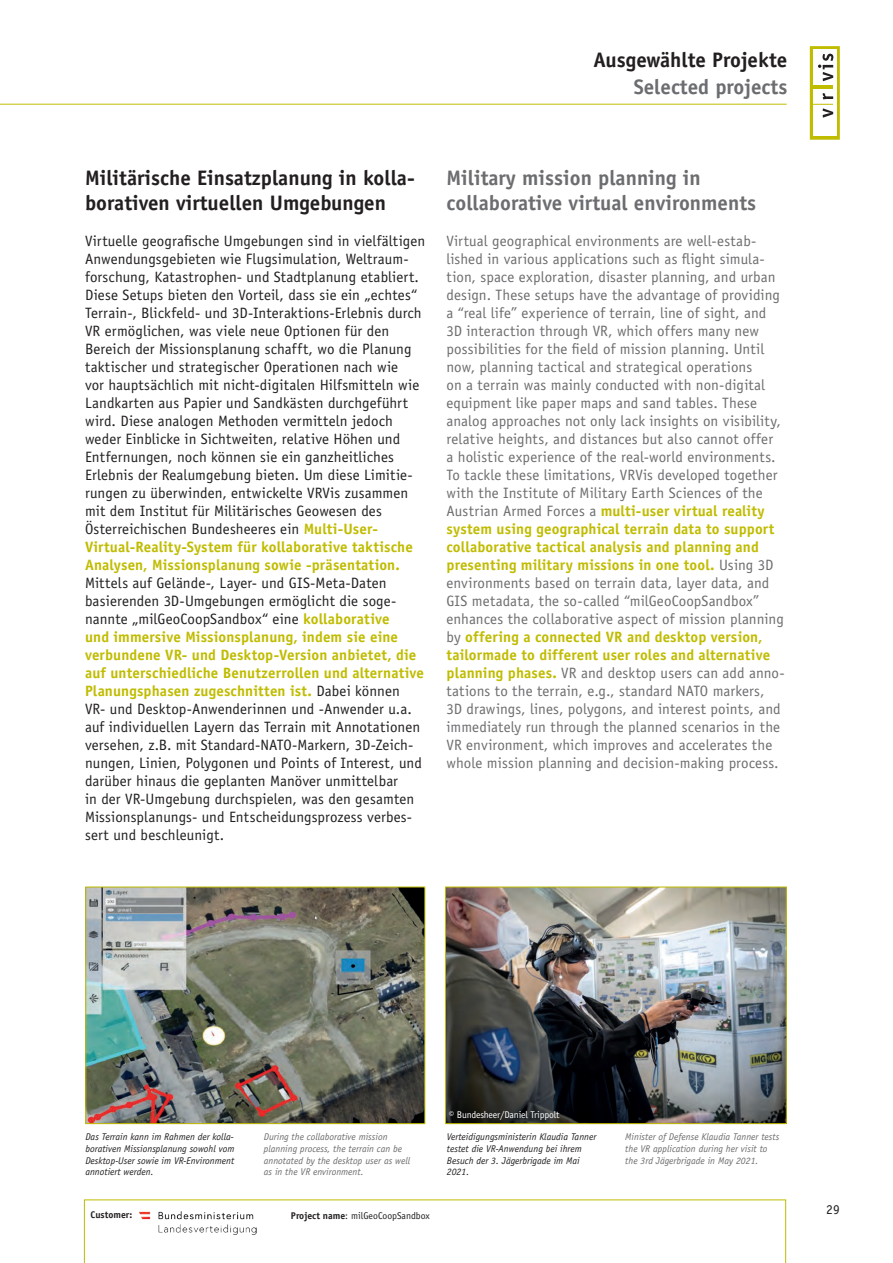
<style>
.page{position:relative;width:893px;height:1263px;background:#fff}
.page>*{position:absolute;margin:0;border:0;box-sizing:border-box;transform-origin:0 0}
.t1{font:700 21px/24.8px "Officina Sans Std";color:#231f20}
.t2{font:700 21px/24.8px "Officina Sans Std";color:#6c6d70}
.t3{font:15px/18px "Officina Sans Std";letter-spacing:.005em;color:#231f20}
.t4{font:15px/18px "Officina Sans Std";letter-spacing:.005em;color:#6c6d70}
.t5{font:13.5px "Officina Sans Std";color:#231f20}
.t6{font:italic 9.75px/11.7px "Officina Sans Std";color:#231f20;text-align:justify}
.t7{font:italic 9.75px/11.7px "Officina Sans Std";color:#6c6d70}
.t8{font:9.75px "Officina Sans Std";color:#231f20}
.t9{font:9.75px "Officina Sans Std";letter-spacing:-.015em;color:#fff}
.t10{font:700 9.75px "Officina Sans Std";color:#231f20}
.s1{font-weight:700;color:#c0bc00}
.s2{font-weight:700}
</style>
<div class="page">
<hr style="left:0;top:104px;width:787px;height:1px;background:#c0bc00">
<svg style="left:810px;top:46px;width:30px;height:94px"></svg>
<svg style="left:84px;top:1199px;width:702px;height:64px"></svg>
<div style="left:139px;top:1207px;width:118px;height:40px;background:#fff"></div>
<img style="left:139px;top:1211px;width:118px;height:24px">
<img style="left:87px;top:889px;width:336px;height:233px">
<div style="left:85px;top:887px;width:340px;height:237px;border:1px solid #c0bc00"></div>
<img style="left:447px;top:889px;width:338px;height:233px">
<div style="left:445px;top:887px;width:342px;height:237px;border:1px solid #c0bc00"></div>
<h1 class="t1" style="left:594px;top:47px;width:195px">Ausgewählte Projekte</h1>
<h1 class="t2" style="left:634px;top:74px;width:155px">Selected projects</h1>
<h1 class="t1" style="left:85px;top:166px;width:331px">Militärische Einsatzplanung in kolla&shy;borativen virtuellen Umgebungen</h1>
<h1 class="t2" style="left:446px;top:166px;width:311px">Military mission planning in collaborative virtual environments</h1>
<p class="t3" style="left:85px;top:232px;width:342px">Virtuelle geografische Umgebungen sind in vielfältigen Anwendungsgebieten wie Flugsimulation, Weltraum&shy;forschung, Katastrophen- und Stadtplanung etabliert.<br>Diese Setups bieten den Vorteil, dass sie ein „echtes“ Terrain-, Blickfeld- und 3D-Interaktions-Erlebnis durch VR ermöglichen, was viele neue Optionen für den Bereich der Missionsplanung schafft, wo die Planung taktischer und strategischer Operationen nach wie<br>vor hauptsächlich mit nicht-digitalen Hilfsmitteln wie Landkarten aus Papier und Sandkästen durchgeführt wird. Diese analogen Methoden vermitteln jedoch weder Einblicke in Sichtweiten, relative Höhen und Entfernungen, noch können sie ein ganzheitliches Erlebnis der Realumgebung bieten. Um diese Limitie&shy;rungen zu überwinden, entwickelte VRVis zusammen mit dem Institut für Militärisches Geowesen des Österreichischen Bundesheeres ein <span class="s1">Multi-User-Virtual-Reality-System für kollaborative taktische Analysen, Missionsplanung sowie -präsentation.</span></p>
<p class="t3" style="left:85px;top:574px;width:340px">Mittels auf Gelände-, Layer- und GIS-Meta-Daten basierenden 3D-Umgebungen ermöglicht die soge&shy;nannte „milGeoCoopSandbox“ eine <span class="s1">kollaborative<br>und immersive Missionsplanung, indem sie eine verbundene VR- und Desktop-Version anbietet, die auf unterschiedliche Benutzerrollen und alternative Planungsphasen zugeschnitten ist.</span> Dabei können<br>VR- und Desktop-Anwenderinnen und -Anwender u.a. auf individuellen Layern das Terrain mit Annotationen versehen, z.B. mit Standard-NATO-Markern, 3D-Zeich&shy;nungen, Linien, Polygonen und Points of Interest, und darüber hinaus die geplanten Manöver unmittelbar<br>in der VR-Umgebung durchspielen, was den gesamten Missionsplanungs- und Entscheidungsprozess verbes&shy;sert und beschleunigt.</p>
<p class="t4" style="left:446px;top:232px;width:340px">Virtual geographical environments are well-estab&shy;lished in various applications such as flight simula&shy;tion, space exploration, disaster planning, and urban design. These setups have the advantage of providing a “real life” experience of terrain, line of sight, and 3D interaction through VR, which offers many new possibilities for the field of mission planning. Until now, planning tactical and strategical operations<br>on a terrain was mainly conducted with non-digital equipment like paper maps and sand tables. These analog approaches not only lack insights on visibility, relative heights, and distances but also cannot offer<br>a holistic experience of the real-world environments.<br>To tackle these limitations, VRVis developed together with the Institute of Military Earth Sciences of the Austrian Armed Forces a <span class="s1">multi-user virtual reality system using geographical terrain data to support collaborative tactical analysis and planning and presenting military missions in one tool.</span> Using 3D environments based on terrain data, layer data, and GIS metadata, the so-called “milGeoCoopSandbox” enhances the collaborative aspect of mission planning by <span class="s1">offering a connected VR and desktop version, tailormade to different user roles and alternative planning phases.</span> VR and desktop users can add anno&shy;tations to the terrain, e.g., standard NATO markers,<br>3D drawings, lines, polygons, and interest points, and immediately run through the planned scenarios in the VR environment, which improves and accelerates the whole mission planning and decision-making process.</p>
<p class="t9" style="left:449px;top:1109px;width:112px">© Bundesheer/Daniel Trippolt</p>
<p class="t6" style="left:85px;top:1131px;width:151px">Das Terrain kann im Rahmen der kolla&shy;borativen Missionsplanung sowohl vom Desktop-User sowie im VR-Environment annotiert werden.</p>
<p class="t7" style="left:264px;top:1131px;width:148px">During the collaborative mission planning process, the terrain can be annotated by the desktop user as well as in the VR environment.</p>
<p class="t6" style="left:447px;top:1131px;width:151px;text-align:left">Verteidigungsministerin Klaudia Tanner testet die VR-Anwendung bei ihrem<br>Besuch der 3. Jägerbrigade im Mai<br>2021.</p>
<p class="t7" style="left:625px;top:1131px;width:156px">Minister of Defense Klaudia Tanner tests the VR application during her visit to the 3rd Jägerbrigade in May 2021.</p>
<p class="t8" style="left:291px;top:1210px;width:140px"><span class="s2">Project name</span>: milGeoCoopSandbox</p>
<p class="t10" style="left:91px;top:1208px;width:43px">Customer:</p>
<p class="t5" style="left:826px;top:1201px;width:15px">29</p>
</div>
